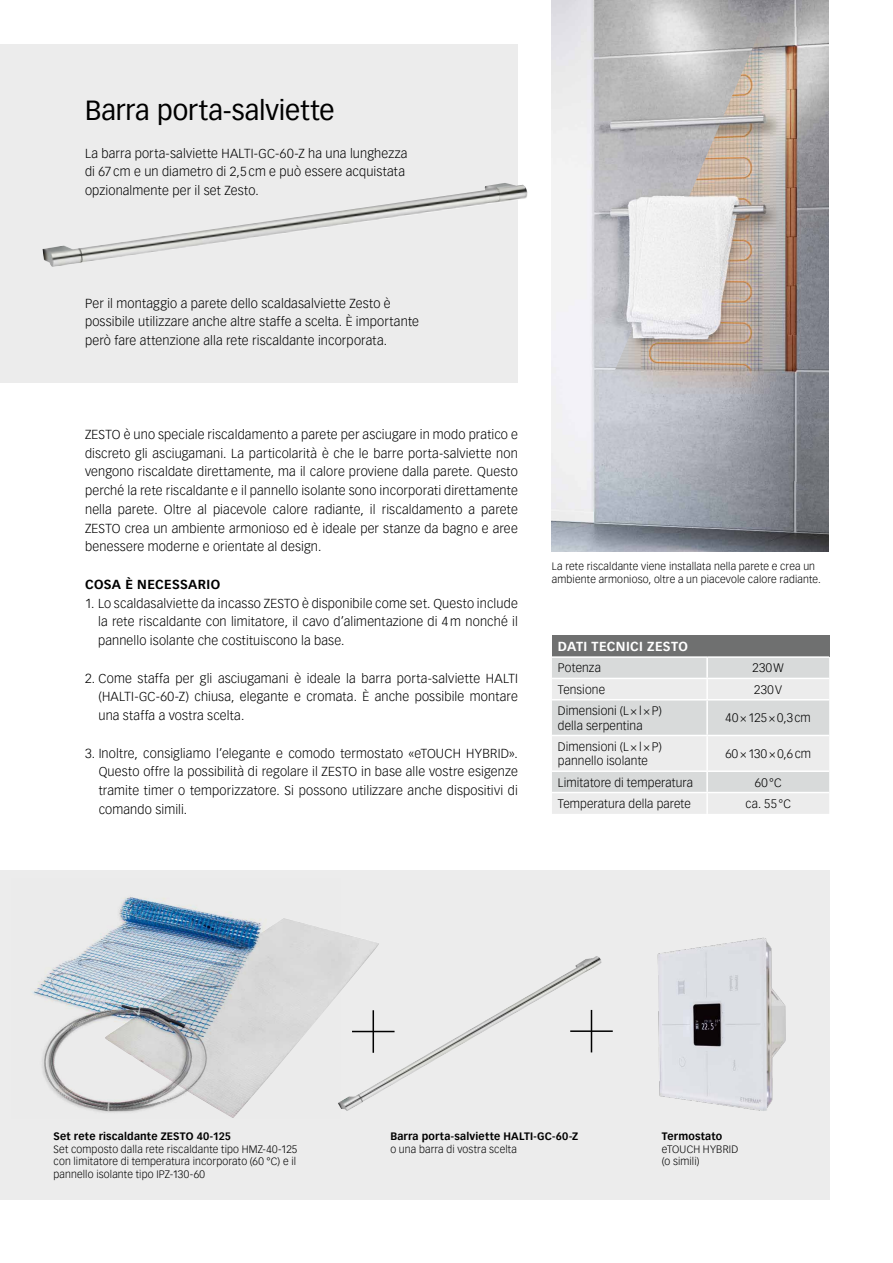
<style>
.page{position:relative;width:893px;height:1263px;background:#fff}
.page>*{position:absolute;margin:0;border:0;box-sizing:border-box;transform-origin:0 0}
.t1{font:27px "Vectora LT Pro";letter-spacing:-.005em;color:#000}
.t2{font:300 12.75px/18.8px "Vectora LT Pro";letter-spacing:.015em;color:#000;text-align:justify}
.t3{font:700 12.75px "Vectora LT Pro";letter-spacing:.025em;color:#fff}
.t4{font:700 12.75px "Vectora LT Pro";letter-spacing:.025em;color:#000}
.t5{font:300 12px/14.4px "Vectora LT Pro";letter-spacing:.01em;color:#000}
.t6{font:300 10.5px/12.6px "Vectora LT Pro";letter-spacing:.015em;color:#000}
.t7{font:700 10.5px "Vectora LT Pro";letter-spacing:.02em;color:#000}
.s1{font-family:"Vectora LT Std"}
</style>
<div class="page">
<div style="left:0;top:870px;width:829px;height:329px;background:#ececec"></div>
<div style="left:0;top:44px;width:518px;height:339px;background:#ececec"></div>
<img style="left:552px;top:0;width:277px;height:551px">
<img style="left:612px;top:27px;width:217px;height:510px">
<img style="left:657px;top:937px;width:129px;height:174px">
<img style="left:42px;top:183px;width:486px;height:84px">
<img style="left:379px;top:956px;width:223px;height:136px">
<img style="left:340px;top:933px;width:39px;height:178px">
<img style="left:33px;top:897px;width:307px;height:221px">
<hr style="left:373px;top:1010px;width:1px;height:43px;background:#000">
<hr style="left:352px;top:1031px;width:43px;height:1px;background:#000">
<hr style="left:591px;top:1010px;width:1px;height:42px;background:#000">
<hr style="left:570px;top:1030px;width:43px;height:2px;background:#000">
<div style="left:552px;top:635px;width:277px;height:22px;background:#6f7070"></div>
<svg style="left:552px;top:658px;width:277px;height:156px;background:#e2e3e3"></svg>
<hr style="left:552px;top:656px;width:155px;height:2px;background:#fff">
<hr style="left:707px;top:656px;width:122px;height:2px;background:#fff">
<hr style="left:706px;top:658px;width:2px;height:20px;background:#fff">
<hr style="left:552px;top:678px;width:155px;height:1px;background:#fff">
<hr style="left:707px;top:678px;width:122px;height:1px;background:#fff">
<hr style="left:706px;top:679px;width:2px;height:20px;background:#fff">
<hr style="left:552px;top:699px;width:155px;height:1px;background:#fff">
<hr style="left:707px;top:699px;width:122px;height:1px;background:#fff">
<hr style="left:706px;top:700px;width:2px;height:35px;background:#fff">
<hr style="left:552px;top:735px;width:155px;height:1px;background:#fff">
<hr style="left:707px;top:735px;width:122px;height:1px;background:#fff">
<hr style="left:706px;top:736px;width:2px;height:34px;background:#fff">
<hr style="left:552px;top:770px;width:155px;height:2px;background:#fff">
<hr style="left:707px;top:770px;width:122px;height:2px;background:#fff">
<hr style="left:706px;top:772px;width:2px;height:20px;background:#fff">
<hr style="left:552px;top:792px;width:155px;height:1px;background:#fff">
<hr style="left:707px;top:792px;width:122px;height:1px;background:#fff">
<hr style="left:706px;top:793px;width:2px;height:21px;background:#fff">
<h1 class="t1" style="left:85px;top:94px;width:251px">Barra porta-salviette</h1>
<p class="t2" style="left:85px;top:144px;width:324px;text-align:left">La barra porta-salviette HALTI-GC-60-Z ha una lunghezza di 67 cm e un diametro di 2,5 cm e può essere acquistata opzionalmente per il set Zesto.</p>
<p class="t2" style="left:85px;top:294px;width:335px;text-align:left">Per il montaggio a parete dello scaldasalviette Zesto è possibile utilizzare anche altre staffe a scelta. È importante però fare attenzione alla rete riscaldante incorporata.</p>
<p class="t2" style="left:85px;top:425px;width:434px">ZESTO è uno speciale riscaldamento a parete per asciugare in modo pratico e discreto gli asciugamani. La particolarità è che le barre porta-salviette non vengono riscaldate direttamente, ma il calore proviene dalla parete. Questo perché la rete riscaldante e il pannello isolante sono incorporati direttamente nella parete. Oltre al piacevole calore radiante, il riscaldamento a parete ZESTO crea un ambiente armonioso ed è ideale per stanze da bagno e aree benessere moderne e orientate al design.</p>
<p class="t4" style="left:85px;top:576px;width:137px">COSA È NECESSARIO</p>
<p class="t2" style="left:98px;top:594px;width:421px;text-indent:-13px">1. Lo scaldasalviette da incasso ZESTO è disponibile come set. Questo include la rete riscaldante con limitatore, il cavo d’alimentazione di 4m nonché il pannello isolante che costituiscono la base.</p>
<p class="t2" style="left:98px;top:669px;width:421px;text-indent:-13px">2. Come staffa per gli asciugamani è ideale la barra porta-salviette HALTI (HALTI-GC-60-Z) chiusa, elegante e cromata. È anche possibile montare una staffa a vostra scelta.</p>
<p class="t2" style="left:99px;top:744px;width:421px;text-indent:-14px">3. Inoltre, consigliamo l<span class="s1">’</span>elegante e comodo termostato «eTOUCH HYBRID».<br>Questo offre la possibilità di regolare il ZESTO in base alle vostre esigenze tramite timer o temporizzatore. Si possono utilizzare anche dispositivi di comando simili.</p>
<p class="t6" style="left:552px;top:560px;width:270px">La rete riscaldante viene installata nella parete e crea un ambiente armonioso, oltre a un piacevole calore radiante.</p>
<p class="t3" style="left:558px;top:639px;width:132px">DATI TECNICI ZESTO</p>
<p class="t5" style="left:558px;top:661px;width:45px">Potenza</p>
<p class="t5" style="left:753px;top:661px;width:33px">230W</p>
<p class="t5" style="left:558px;top:682px;width:49px">Tensione</p>
<p class="t5" style="left:754px;top:682px;width:29px">230V</p>
<p class="t5" style="left:558px;top:704px;width:105px">Dimensioni (L×l×P) della serpentina</p>
<p class="t5" style="left:725px;top:711px;width:87px">40×125×0,3cm</p>
<p class="t5" style="left:558px;top:739px;width:105px">Dimensioni (L×l×P) pannello isolante</p>
<p class="t5" style="left:725px;top:746px;width:87px">60×130×0,6cm</p>
<p class="t5" style="left:558px;top:775px;width:136px">Limitatore di temperatura</p>
<p class="t5" style="left:755px;top:775px;width:28px">60°C</p>
<p class="t5" style="left:558px;top:796px;width:135px">Temperatura della parete</p>
<p class="t5" style="left:745px;top:796px;width:47px">ca. 55°C</p>
<p class="t7" style="left:54px;top:1130px;width:179px">Set rete riscaldante ZESTO 40-125</p>
<p class="t6" style="left:54px;top:1142px;width:245px">Set composto dalla rete riscaldante tipo HMZ-40-125 con limitatore di temperatura incorporato (60 °C) e il pannello isolante tipo IPZ-130-60</p>
<p class="t7" style="left:390px;top:1130px;width:189px">Barra porta-salviette HALTI-GC-60-Z</p>
<p class="t6" style="left:390px;top:1142px;width:128px">o una barra di vostra scelta</p>
<p class="t7" style="left:662px;top:1130px;width:62px">Termostato</p>
<p class="t6" style="left:662px;top:1142px;width:78px">eTOUCH HYBRID (o simili)</p>
</div>
